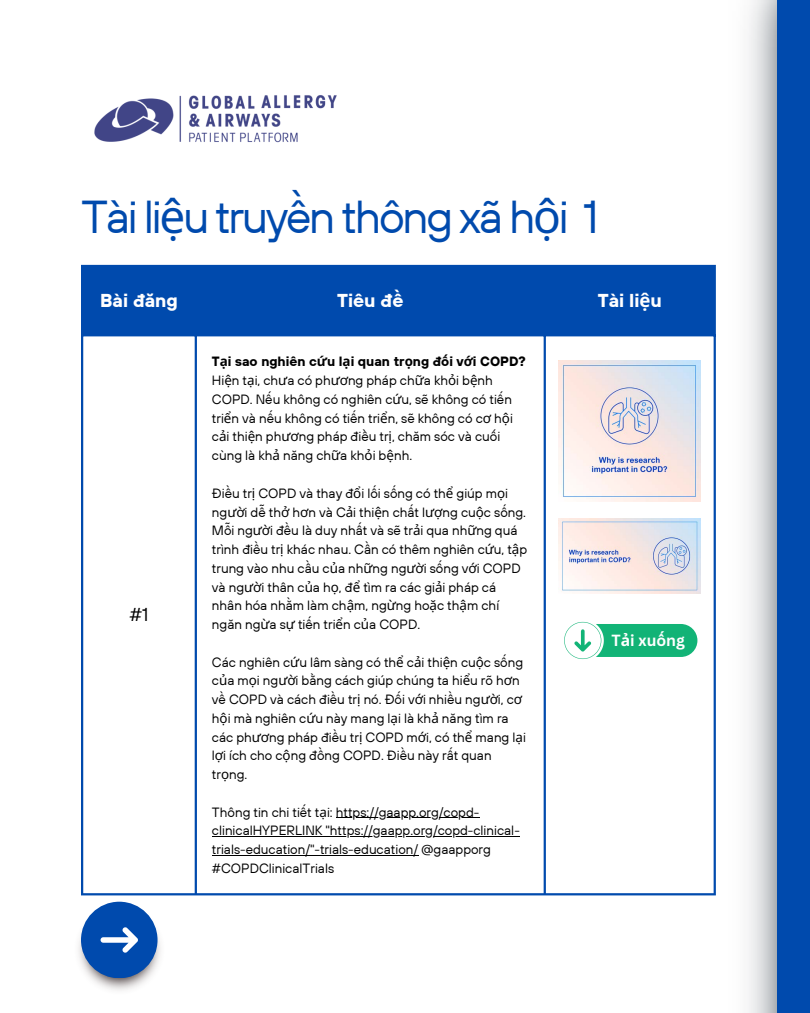
<style>
.page{position:relative;width:810px;height:1013px;background:#fff}
.page>*{position:absolute;margin:0;border:0;box-sizing:border-box;transform-origin:0 0}
.t1{font:46px "TT Hoves";letter-spacing:-.05em;color:#004aad}
.t2{font:700 18.6px "TT Hoves";color:#fff}
.t3{font:18.6px "TT Hoves";color:#000}
.t4{font:700 15.7px "Canva Sans";color:#fff}
.t5{font:13.4px/18.8px "TT Hoves";color:#000}
.t6{font:700 13.4px "TT Hoves";color:#000}
.s1{font-family:"Noto Sans"}
</style>
<div class="page">
<img style="left:545px;top:0;width:232px;height:1012px">
<div style="left:777px;top:0;width:33px;height:1012px;background:#004aad"></div>
<img style="left:78px;top:865px;width:125px;height:126px">
<div style="left:81px;top:901px;width:77px;height:77px;background:#004aad;border-radius:50%"></div>
<svg style="left:101px;top:927px;width:37px;height:25px"></svg>
<div style="left:83px;top:267px;width:631px;height:67px;background:#004aad"></div>
<hr style="left:336px;top:817px;width:143px;height:1px;background:#000">
<hr style="left:212px;top:836px;width:308px;height:1px;background:#000">
<hr style="left:212px;top:854px;width:206px;height:1px;background:#000">
<hr style="left:81px;top:267px;width:2px;height:626px;background:#004aad">
<hr style="left:195px;top:267px;width:2px;height:626px;background:#004aad">
<hr style="left:544px;top:267px;width:2px;height:626px;background:#004aad">
<hr style="left:714px;top:267px;width:2px;height:626px;background:#004aad">
<hr style="left:81px;top:265px;width:635px;height:2px;background:#004aad">
<hr style="left:81px;top:334px;width:635px;height:2px;background:#004aad">
<hr style="left:81px;top:893px;width:635px;height:2px;background:#004aad">
<img style="left:94px;top:95px;width:243px;height:48px">
<img style="left:559px;top:360px;width:141px;height:142px">
<img style="left:559px;top:519px;width:141px;height:74px">
<svg style="left:562px;top:619px;width:135px;height:42px"></svg>
<div style="left:606px;top:630px;width:84px;height:23px;background:#12b376"></div>
<p class="t1" style="left:81px;top:187px;width:519px">Tài li<span class="s1">ệ</span>u truyền thông xã h<span class="s1">ộ</span>i 1</p>
<p class="t2" style="left:100px;top:288px;width:79px">Bài đăng</p>
<p class="t2" style="left:337px;top:288px;width:67px">Tiêu đề</p>
<h1 class="t2" style="left:598px;top:288px;width:66px">Tài li<span class="s1">ệ</span>u</h1>
<p class="t3" style="left:129px;top:602px;width:20px">#1</p>
<p class="t6" style="left:212px;top:353px;width:315px">T<span class="s1">ạ</span>i sao nghiên c<span class="s1">ứ</span>u l<span class="s1">ạ</span>i quan tr<span class="s1">ọ</span>ng đối v<span class="s1">ớ</span>i COPD?</p>
<p class="t5" style="left:212px;top:371px;width:302px">Hi<span class="s1">ệ</span>n t<span class="s1">ạ</span>i, ch<span class="s1">ư</span>a có ph<span class="s1">ươ</span>ng pháp ch<span class="s1">ữ</span>a kh<span class="s1">ỏ</span>i b<span class="s1">ệ</span>nh COPD. Nếu không có nghiên c<span class="s1">ứ</span>u, sẽ không có tiến tri<span class="s1">ể</span>n và nếu không có tiến tri<span class="s1">ể</span>n, sẽ không có c<span class="s1">ơ</span> h<span class="s1">ộ</span>i c<span class="s1">ả</span>i thi<span class="s1">ệ</span>n ph<span class="s1">ươ</span>ng pháp điều tr<span class="s1">ị</span>, chăm sóc và cuối cùng là kh<span class="s1">ả</span> năng ch<span class="s1">ữ</span>a kh<span class="s1">ỏ</span>i b<span class="s1">ệ</span>nh.</p>
<p class="t5" style="left:212px;top:483px;width:317px">Điều tr<span class="s1">ị</span> COPD và thay đ<span class="s1">ổ</span>i lối sống có th<span class="s1">ể</span> giúp m<span class="s1">ọ</span>i ng<span class="s1">ườ</span>i dễ th<span class="s1">ở</span> h<span class="s1">ơ</span>n và C<span class="s1">ả</span>i thi<span class="s1">ệ</span>n chất l<span class="s1">ượ</span>ng cu<span class="s1">ộ</span>c sống.<br>Mỗi ng<span class="s1">ườ</span>i đều là duy nhất và sẽ tr<span class="s1">ả</span>i qua nh<span class="s1">ữ</span>ng quá trình điều tr<span class="s1">ị</span> khác nhau. Cần có thêm nghiên c<span class="s1">ứ</span>u, t<span class="s1">ậ</span>p trung vào nhu cầu c<span class="s1">ủ</span>a nh<span class="s1">ữ</span>ng ng<span class="s1">ườ</span>i sống v<span class="s1">ớ</span>i COPD và ng<span class="s1">ườ</span>i thân c<span class="s1">ủ</span>a h<span class="s1">ọ</span>, đ<span class="s1">ể</span> tìm ra các gi<span class="s1">ả</span>i pháp cá nhân hóa nhằm làm ch<span class="s1">ậ</span>m, ng<span class="s1">ừ</span>ng ho<span class="s1">ặ</span>c th<span class="s1">ậ</span>m chí ngăn ng<span class="s1">ừ</span>a s<span class="s1">ự</span> tiến tri<span class="s1">ể</span>n c<span class="s1">ủ</span>a COPD.</p>
<p class="t5" style="left:212px;top:652px;width:315px">Các nghiên c<span class="s1">ứ</span>u lâm sàng có th<span class="s1">ể</span> c<span class="s1">ả</span>i thi<span class="s1">ệ</span>n cu<span class="s1">ộ</span>c sống c<span class="s1">ủ</span>a m<span class="s1">ọ</span>i ng<span class="s1">ườ</span>i bằng cách giúp chúng ta hi<span class="s1">ể</span>u rõ h<span class="s1">ơ</span>n về COPD và cách điều tr<span class="s1">ị</span> nó. Đối v<span class="s1">ớ</span>i nhiều ng<span class="s1">ườ</span>i, c<span class="s1">ơ </span>h<span class="s1">ộ</span>i mà nghiên c<span class="s1">ứ</span>u này mang l<span class="s1">ạ</span>i là kh<span class="s1">ả</span> năng tìm ra các ph<span class="s1">ươ</span>ng pháp điều tr<span class="s1">ị</span> COPD m<span class="s1">ớ</span>i, có th<span class="s1">ể</span> mang l<span class="s1">ạ</span>i l<span class="s1">ợ</span>i ích cho c<span class="s1">ộ</span>ng đồng COPD. Điều này rất quan tr<span class="s1">ọ</span>ng.</p>
<p class="t5" style="left:212px;top:802px;width:269px">Thông tin chi tiết t<span class="s1">ạ</span>i: https://gaapp.org/copd-</p>
<p class="t5" style="left:212px;top:821px;width:309px">clinicalHYPERLINK "https://gaapp.org/copd-clinical&shy;trials-education/"-trials-education/ @gaapporg #COPDClinicalTrials</p>
<p class="t4" style="left:612px;top:629px;width:75px">T<span class="s1">ả</span>i xuống</p>
</div>
